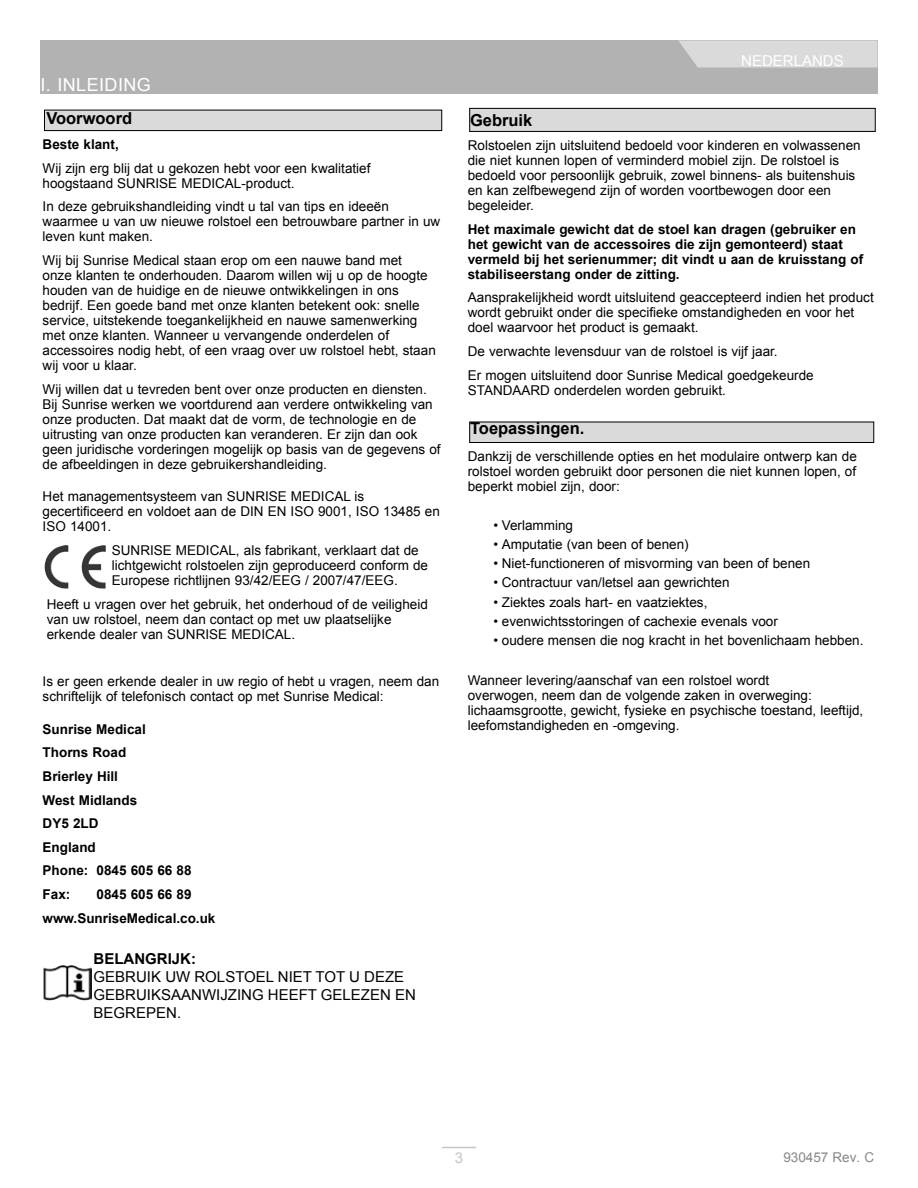
<style>
.page{position:relative;width:918px;height:1188px;background:#fff}
.page>*{position:absolute;margin:0;border:0;box-sizing:border-box;transform-origin:0 0}
.t1{font:18px "Arial";letter-spacing:.025em;color:#fff}
.t2{font:700 16.5px "Arial";color:#000}
.t3{font:15px/18px "Arial";color:#000}
.t4{font:700 15px "Arial";color:#000}
.t5{font:15px "Arial";color:#fff}
.t6{font:15px "Arial";color:#c6c6c6}
.t7{font:13.5px/15px "Arial";color:#000}
.t8{font:700 13.5px/23.7px "Arial";color:#000}
.t9{font:13.5px "Arial";color:#878786}
</style>
<div class="page">
<div style="left:41px;top:40px;width:837px;height:54px;background:#b2b2b2"></div>
<hr style="left:442px;top:1147px;width:34px;height:1px;background:#c6c6c6">
<svg style="left:679px;top:40px;width:199px;height:28px;background:#d6d6d6"></svg>
<div style="left:45px;top:110px;width:397px;height:21px;background:#dadada"></div>
<div style="left:44px;top:110px;width:398px;height:21px;border:1px solid #000"></div>
<img style="left:45px;top:545px;width:51px;height:44px">
<img style="left:43px;top:966px;width:49px;height:35px">
<div style="left:470px;top:108px;width:405px;height:23px;background:#dadada"></div>
<div style="left:469px;top:108px;width:407px;height:24px;border:1px solid #000"></div>
<div style="left:470px;top:422px;width:404px;height:20px;background:#dadada"></div>
<div style="left:469px;top:422px;width:405px;height:21px;border:1px solid #000"></div>
<h1 class="t1" style="left:40px;top:78px;width:112px">I. INLEIDING</h1>
<p class="t2" style="left:46px;top:112px;width:87px">Voorwoord</p>
<p class="t8" style="left:43px;top:134px;width:78px">Beste klant,</p>
<p class="t7" style="left:43px;top:161px;width:329px">Wij zijn erg blij dat u gekozen hebt voor een kwalitatief hoogstaand SUNRISE MEDICAL-product.</p>
<p class="t7" style="left:43px;top:200px;width:399px">In deze gebruikshandleiding vindt u tal van tips en ideeën waarmee u van uw nieuwe rolstoel een betrouwbare partner in uw leven kunt maken.</p>
<p class="t7" style="left:43px;top:253px;width:395px">Wij bij Sunrise Medical staan erop om een nauwe band met<br>onze klanten te onderhouden. Daarom willen wij u op de hoogte houden van de huidige en de nieuwe ontwikkelingen in ons bedrijf. Een goede band met onze klanten betekent ook: snelle service, uitstekende toegankelijkheid en nauwe samenwerking met onze klanten. Wanneer u vervangende onderdelen of accessoires nodig hebt, of een vraag over uw rolstoel hebt, staan wij voor u klaar.</p>
<p class="t7" style="left:43px;top:382px;width:400px">Wij willen dat u tevreden bent over onze producten en diensten.<br>Bij Sunrise werken we voortdurend aan verdere ontwikkeling van onze producten. Dat maakt dat de vorm, de technologie en de uitrusting van onze producten kan veranderen. Er zijn dan ook geen juridische vorderingen mogelijk op basis van de gegevens of de afbeeldingen in deze gebruikershandleiding.</p>
<p class="t7" style="left:43px;top:490px;width:399px">Het managementsysteem van SUNRISE MEDICAL is gecertificeerd en voldoet aan de DIN EN ISO 9001, ISO 13485 en<br>ISO 14001.</p>
<p class="t7" style="left:112px;top:543px;width:318px">SUNRISE MEDICAL, als fabrikant, verklaart dat de lichtgewicht rolstoelen zijn geproduceerd conform de<br>Europese richtlijnen 93/42/EEG / 2007/47/EEG.</p>
<p class="t7" style="left:47px;top:597px;width:383px">Heeft u vragen over het gebruik, het onderhoud of de veiligheid van uw rolstoel, neem dan contact op met uw plaatselijke erkende dealer van SUNRISE MEDICAL.</p>
<p class="t7" style="left:43px;top:674px;width:398px">Is er geen erkende dealer in uw regio of hebt u vragen, neem dan schriftelijk of telefonisch contact op met Sunrise Medical:</p>
<p class="t8" style="left:43px;top:718px;width:150px">Sunrise Medical<br>Thorns Road<br>Brierley Hill<br>West Midlands<br>DY5 2LD<br>England<br>Phone: 0845 605 66 88<br>Fax:</p>
<p class="t8" style="left:43px;top:884px;width:174px;text-indent:54px">0845 605 66 89 www.SunriseMedical.co.uk</p>
<p class="t4" style="left:94px;top:953px;width:104px">BELANGRIJK:</p>
<p class="t3" style="left:94px;top:969px;width:324px">GEBRUIK UW ROLSTOEL NIET TOT U DEZE<br>GEBRUIKSAANWIJZING HEEFT GELEZEN EN<br>BEGREPEN.</p>
<p class="t5" style="left:741px;top:52px;width:104px">NEDERLANDS</p>
<p class="t2" style="left:470px;top:114px;width:64px">Gebruik</p>
<p class="t7" style="left:468px;top:138px;width:394px">Rolstoelen zijn uitsluitend bedoeld voor kinderen en volwassenen die niet kunnen lopen of verminderd mobiel zijn. De rolstoel is bedoeld voor persoonlijk gebruik, zowel binnens- als buitenshuis en kan zelfbewegend zijn of worden voortbewogen door een begeleider.</p>
<p class="t8" style="left:468px;top:223px;width:397px;line-height:15px">Het maximale gewicht dat de stoel kan dragen (gebruiker en het gewicht van de accessoires die zijn gemonteerd) staat vermeld bij het serienummer; dit vindt u aan de kruisstang of stabiliseerstang onder de zitting.</p>
<p class="t7" style="left:468px;top:290px;width:407px">Aansprakelijkheid wordt uitsluitend geaccepteerd indien het product wordt gebruikt onder die specifieke omstandigheden en voor het doel waarvoor het product is gemaakt.</p>
<p class="t7" style="left:468px;top:340px;width:347px;line-height:23.7px">De verwachte levensduur van de rolstoel is vijf jaar.<br>Er mogen uitsluitend door Sunrise Medical goedgekeurde</p>
<p class="t7" style="left:468px;top:384px;width:260px">STANDAARD onderdelen worden gebruikt.</p>
<p class="t2" style="left:470px;top:422px;width:116px">Toepassingen.</p>
<p class="t7" style="left:468px;top:449px;width:391px;text-align:justify">Dankzij de verschillende opties en het modulaire ontwerp kan de rolstoel worden gebruikt door personen die niet kunnen lopen, of beperkt mobiel zijn, door:</p>
<p class="t7" style="left:493px;top:519px;width:81px">• Verlamming</p>
<p class="t7" style="left:493px;top:538px;width:197px">• Amputatie (van been of benen)</p>
<p class="t7" style="left:493px;top:557px;width:318px">• Niet-functioneren of misvorming van been of benen</p>
<p class="t7" style="left:493px;top:576px;width:238px">• Contractuur van/letsel aan gewrichten</p>
<p class="t7" style="left:493px;top:596px;width:216px">• Ziektes zoals hart- en vaatziektes,</p>
<p class="t7" style="left:493px;top:615px;width:286px">• evenwichtsstoringen of cachexie evenals voor</p>
<p class="t7" style="left:493px;top:634px;width:372px">• oudere mensen die nog kracht in het bovenlichaam hebben.</p>
<p class="t7" style="left:468px;top:673px;width:397px">Wanneer levering/aanschaf van een rolstoel wordt<br>overwogen, neem dan de volgende zaken in overweging: lichaamsgrootte, gewicht, fysieke en psychische toestand, leeftijd, leefomstandigheden en -omgeving.</p>
<p class="t6" style="left:455px;top:1152px;width:10px">3</p>
<p class="t9" style="left:783px;top:1149px;width:92px">930457 Rev. C</p>
</div>
